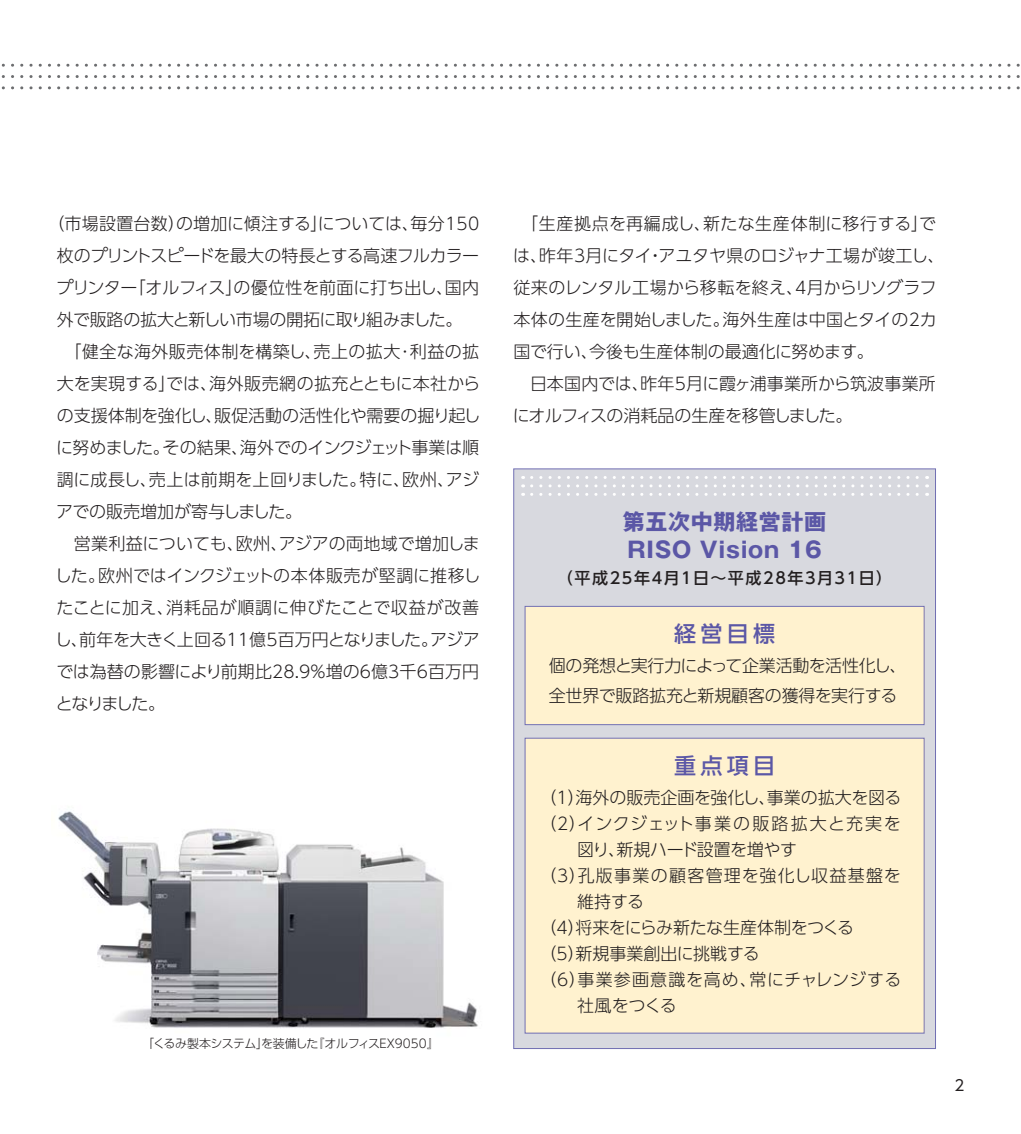
<style>
.page{position:relative;width:1021px;height:1134px;background:#fff}
.page>*{position:absolute;margin:0;border:0;box-sizing:border-box;transform-origin:0 0}
.t1{font:22px/28px "Gothic MB101 Pro Bold 90 pv RKSJ H";letter-spacing:.03em;color:#5b57a6}
.t2{font:22px "UD Shin Go Pro Medium 90 pv RKSJ H";letter-spacing:.195em;color:#5b57a6}
.t3{font:17px/32px "UD Shin Go Pro Light 90 pv RKSJ H";color:#231f20}
.t4{font:17px "UD Shin Go Pro Light 90 pv RKSJ H";letter-spacing:-.02em;color:#231f20}
.t5{font:17px "UD Shin Go Pro Light 90 pv RKSJ H";letter-spacing:-.03em;color:#231f20}
.t6{font:17px "UD Shin Go Pro Light 90 pv RKSJ H";letter-spacing:-.04em;color:#231f20}
.t7{font:17px "UD Shin Go Pro Light 90 pv RKSJ H";letter-spacing:.025em;color:#231f20}
.t8{font:17px "UD Shin Go Pro Light 90 pv RKSJ H";letter-spacing:.03em;color:#231f20}
.t9{font:17px "UD Shin Go Pro Light 90 pv RKSJ H";letter-spacing:.04em;color:#231f20}
.t10{font:17px "UD Shin Go Pro Light 90 pv RKSJ H";letter-spacing:.065em;color:#231f20}
.t11{font:17px "UD Shin Go Pro Light 90 pv RKSJ H";letter-spacing:.075em;color:#231f20}
.t12{font:17px "UD Shin Go Pro Light 90 pv RKSJ H";letter-spacing:-.025em;color:#231f20}
.t13{font:16px "UD Shin Go Pro Medium 90 pv RKSJ H";letter-spacing:.1em;color:#231f20}
.t14{font:15px "UD Shin Go Pro Regular 90 pv RKSJ H";color:#231f20}
.t15{font:12px "UD Shin Go Pro Light 90 pv RKSJ H";letter-spacing:-.035em;color:#231f20}
</style>
<div class="page">
<div style="left:513px;top:469px;width:422px;height:579px;background:#d8d9df"></div>
<div style="left:525px;top:738px;width:399px;height:295px;background:#fff2cf"></div>
<div style="left:524px;top:738px;width:400px;height:295px;border:1px solid #716fb3"></div>
<div style="left:525px;top:606px;width:399px;height:119px;background:#fff2cf"></div>
<div style="left:524px;top:606px;width:400px;height:119px;border:1px solid #716fb3"></div>
<img style="left:58px;top:811px;width:420px;height:217px">
<svg style="left:1px;top:64px;width:1019px;height:3px"></svg>
<svg style="left:1px;top:75px;width:1019px;height:3px"></svg>
<svg style="left:1px;top:86px;width:1019px;height:3px"></svg>
<svg style="left:531px;top:476px;width:396px;height:11px"></svg>
<svg style="left:531px;top:493px;width:396px;height:3px"></svg>
<p class="t3" style="left:47px;top:210px;width:433px">（市場設置台数）の増加に傾注する」については、毎分150</p>
<p class="t6" style="left:57px;top:250px;width:424px">枚のプリントスピードを最大の特長とする高速フルカラー</p>
<p class="t3" style="left:57px;top:274px;width:424px">プリンター「オルフィス」の優位性を前面に打ち出し、国内</p>
<p class="t5" style="left:57px;top:314px;width:407px">外で販路の拡大と新しい市場の開拓に取り組みました。</p>
<p class="t7" style="left:64px;top:346px;width:416px">「健全な海外販売体制を構築し、売上の拡大･利益の拡</p>
<p class="t3" style="left:57px;top:370px;width:425px">大を実現する」では、海外販売網の拡充とともに本社から</p>
<p class="t3" style="left:57px;top:402px;width:425px">の支援体制を強化し、販促活動の活性化や需要の掘り起し</p>
<p class="t4" style="left:56px;top:442px;width:424px">に努めました。その結果、海外でのインクジェット事業は順</p>
<p class="t3" style="left:57px;top:466px;width:424px">調に成長し、売上は前期を上回りました。特に、欧州、アジ</p>
<p class="t3" style="left:56px;top:498px;width:247px">アでの販売増加が寄与しました。</p>
<p class="t3" style="left:74px;top:530px;width:407px">営業利益についても、欧州、アジアの両地域で増加しま</p>
<p class="t3" style="left:55px;top:562px;width:427px">した。欧州ではインクジェットの本体販売が堅調に推移し</p>
<p class="t8" style="left:56px;top:602px;width:424px">たことに加え、消耗品が順調に伸びたことで収益が改善</p>
<p class="t4" style="left:55px;top:634px;width:426px">し、前年を大きく上回る11億5百万円となりました。アジア</p>
<p class="t3" style="left:56px;top:658px;width:424px">では為替の影響により前期比28.9％増の6億3千6百万円</p>
<p class="t3" style="left:56px;top:690px;width:111px">となりました。</p>
<p class="t15" style="left:142px;top:1039px;width:298px">「くるみ製本システム」を装備した『オルフィスEX9050』</p>
<p class="t3" style="left:513px;top:210px;width:433px;text-indent:8px">「生産拠点を再編成し、新たな生産体制に移行する」では、昨年3月にタイ・アユタヤ県のロジャナ工場が竣工し、従来のレンタル工場から移転を終え、4月からリソグラフ本体の生産を開始しました。海外生産は中国とタイの2カ国で行い、今後も生産体制の最適化に努めます。</p>
<p class="t3" style="left:512px;top:370px;width:425px;text-indent:17px">日本国内では、昨年5月に霞ヶ浦事業所から筑波事業所にオルフィスの消耗品の生産を移管しました。</p>
<p class="t1" style="left:623px;top:510px;width:205px">第五次中期経営計画<br>RISO Vision 16</p>
<p class="t13" style="left:557px;top:572px;width:337px">（平成25年4月1日～平成28年3月31日）</p>
<p class="t2" style="left:674px;top:625px;width:102px">経営目標</p>
<p class="t3" style="left:549px;top:653px;width:359px;line-height:30px">個の発想と実行力によって企業活動を活性化し、全世界で販路拡充と新規顧客の獲得を実行する</p>
<p class="t2" style="left:674px;top:757px;width:103px">重点項目</p>
<p class="t3" style="left:539px;top:784px;width:363px">（1）海外の販売企画を強化し、事業の拡大を図る</p>
<p class="t10" style="left:539px;top:817px;width:363px">（2）インクジェット事業の販路拡大と充実を</p>
<p class="t12" style="left:577px;top:843px;width:221px">図り、新規ハード設置を増やす</p>
<p class="t11" style="left:539px;top:869px;width:363px">（3）孔版事業の顧客管理を強化し収益基盤を</p>
<p class="t3" style="left:577px;top:888px;width:69px">維持する</p>
<p class="t5" style="left:539px;top:921px;width:316px">（4）将来をにらみ新たな生産体制をつくる</p>
<p class="t3" style="left:539px;top:940px;width:222px">（5）新規事業創出に挑戦する</p>
<p class="t9" style="left:539px;top:973px;width:363px">（6）事業参画意識を高め、常にチャレンジする</p>
<p class="t3" style="left:577px;top:992px;width:101px">社風をつくる</p>
<p class="t14" style="left:954px;top:1079px;width:11px">2</p>
</div>
